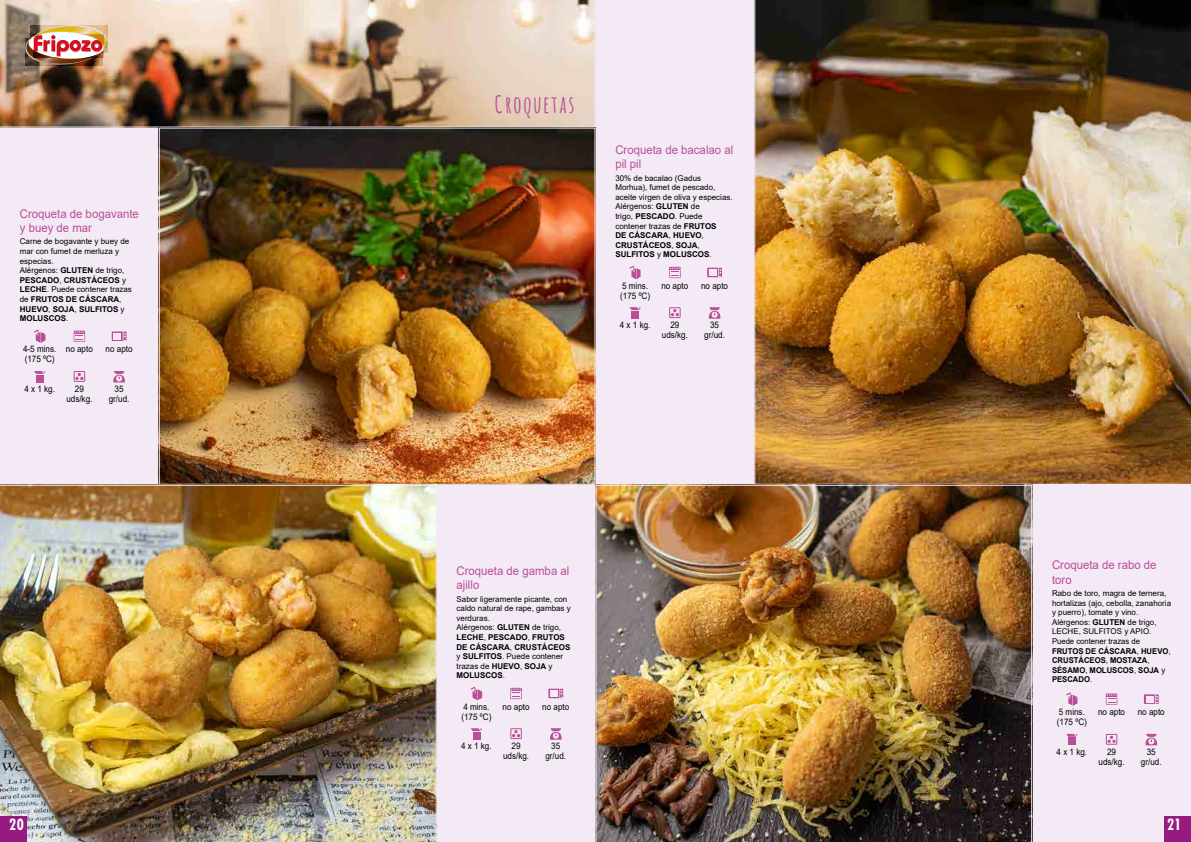
<style>
.page{position:relative;width:1191px;height:842px;background:#f3eaf5}
.page>*{position:absolute;margin:0;border:0;box-sizing:border-box;transform-origin:0 0}
.t1{font:700 23.6px "Amatica SC";color:#ba4e97}
.t2{font:700 17px "Futura PT Cond";color:#fff}
.t3{font:12px/14.4px "Arial";color:#ba4e97;scale:.95 1}
.t4{font:9px/10px "Arial";color:#000;text-align:center;scale:.9 1}
.t5{font:8px/9.6px "Arial";color:#000}
.s1{font-weight:700}
</style>
<div class="page">
<img style="left:0;top:0;width:595px;height:128px">
<img style="left:754px;top:0;width:437px;height:485px">
<img style="left:161px;top:130px;width:432px;height:353px">
<div style="left:159px;top:128px;width:436px;height:357px;border:1px solid #f3eaf5"></div>
<img style="left:595px;top:485px;width:437px;height:357px">
<img style="left:0;top:485px;width:437px;height:357px">
<svg style="left:25px;top:25px;width:82px;height:40px;background:#ad8e64"></svg>
<img style="left:34px;top:35px;width:68px;height:21px">
<svg style="left:34px;top:329px;width:12px;height:14px"></svg>
<svg style="left:74px;top:331px;width:11px;height:11px"></svg>
<svg style="left:112px;top:331px;width:14px;height:10px"></svg>
<div style="left:113px;top:333px;width:8px;height:6px;background:#f3eaf5"></div>
<div style="left:36px;top:375px;width:8px;height:7px;background:#ba4e97"></div>
<svg style="left:34px;top:371px;width:11px;height:3px"></svg>
<svg style="left:74px;top:371px;width:11px;height:11px"></svg>
<svg style="left:113px;top:371px;width:12px;height:11px"></svg>
<svg style="left:470px;top:687px;width:13px;height:13px"></svg>
<svg style="left:510px;top:688px;width:12px;height:11px"></svg>
<svg style="left:548px;top:689px;width:15px;height:9px"></svg>
<div style="left:550px;top:690px;width:8px;height:7px;background:#f3eaf5"></div>
<div style="left:473px;top:732px;width:7px;height:7px;background:#ba4e97"></div>
<svg style="left:470px;top:728px;width:12px;height:3px"></svg>
<svg style="left:510px;top:728px;width:12px;height:11px"></svg>
<svg style="left:550px;top:728px;width:11px;height:12px"></svg>
<svg style="left:629px;top:266px;width:12px;height:13px"></svg>
<svg style="left:669px;top:267px;width:11px;height:11px"></svg>
<svg style="left:707px;top:268px;width:15px;height:9px"></svg>
<div style="left:709px;top:269px;width:8px;height:7px;background:#f3eaf5"></div>
<div style="left:631px;top:311px;width:8px;height:8px;background:#ba4e97"></div>
<svg style="left:629px;top:307px;width:12px;height:3px"></svg>
<svg style="left:669px;top:307px;width:11px;height:11px"></svg>
<svg style="left:709px;top:307px;width:11px;height:12px"></svg>
<svg style="left:1066px;top:692px;width:12px;height:14px"></svg>
<svg style="left:1105px;top:693px;width:12px;height:12px"></svg>
<svg style="left:1143px;top:694px;width:15px;height:10px"></svg>
<div style="left:1145px;top:696px;width:8px;height:6px;background:#f3eaf5"></div>
<div style="left:1068px;top:738px;width:8px;height:7px;background:#ba4e97"></div>
<svg style="left:1066px;top:734px;width:11px;height:3px"></svg>
<svg style="left:1105px;top:734px;width:12px;height:11px"></svg>
<svg style="left:1145px;top:734px;width:12px;height:11px"></svg>
<div style="left:0;top:816px;width:27px;height:26px;background:#951b81"></div>
<div style="left:1164px;top:816px;width:27px;height:26px;background:#951b81"></div>
<h3 class="t3" style="left:20px;top:206px;width:127px">Croqueta de bogavante y buey de mar</h3>
<p class="t5" style="left:20px;top:237px;width:114px">Carne de bogavante y buey de mar con fumet de merluza y especias.<br>Alérgenos: <span class="s1">GLUTEN</span> de trigo,<br><span class="s1">PESCADO</span>, <span class="s1">CRUSTÁCEOS</span> y<br><span class="s1">LECHE</span>. Puede contener trazas de <span class="s1">FRUTOS DE CÁSCARA</span>,<br><span class="s1">HUEVO</span>, <span class="s1">SOJA</span>, <span class="s1">SULFITOS</span> y<br><span class="s1">MOLUSCOS</span>.</p>
<p class="t4" style="left:23px;top:344px;width:39px;text-align:left">4-5 mins. (175 ºC)</p>
<p class="t4" style="left:66px;top:344px;width:32px">no apto</p>
<p class="t4" style="left:106px;top:344px;width:32px">no apto</p>
<p class="t4" style="left:24px;top:384px;width:36px">4 x 1 kg.</p>
<p class="t4" style="left:66px;top:384px;width:31px">29 uds/kg.</p>
<p class="t4" style="left:109px;top:384px;width:25px">35 gr/ud.</p>
<h1 class="t1" style="left:494px;top:85px;width:83px">CROQUETAS</h1>
<h3 class="t3" style="left:615px;top:142px;width:126px">Croqueta de bacalao al pil pil</h3>
<p class="t5" style="left:615px;top:173px;width:119px">30% de bacalao (Gadus<br>Morhua), fumet de pescado, aceite virgen de oliva y especias.<br>Alérgenos: <span class="s1">GLUTEN</span> de<br>trigo, <span class="s1">PESCADO</span>. Puede contener trazas de <span class="s1">FRUTOS<br>DE CÁSCARA</span>, <span class="s1">HUEVO</span>,<br><span class="s1">CRUSTÁCEOS</span>, <span class="s1">SOJA</span>,<br><span class="s1">SULFITOS</span> y <span class="s1">MOLUSCOS</span>.</p>
<p class="t4" style="left:620px;top:280px;width:35px;text-align:left">5 mins. (175 ºC)</p>
<p class="t4" style="left:661px;top:280px;width:32px">no apto</p>
<p class="t4" style="left:701px;top:280px;width:32px">no apto</p>
<p class="t4" style="left:620px;top:320px;width:36px">4 x 1 kg.</p>
<p class="t4" style="left:662px;top:320px;width:31px">29 uds/kg.</p>
<p class="t4" style="left:704px;top:320px;width:25px">35 gr/ud.</p>
<h3 class="t3" style="left:456px;top:563px;width:120px">Croqueta de gamba al ajillo</h3>
<p class="t5" style="left:456px;top:594px;width:116px">Sabor ligeramente picante, con caldo natural de rape, gambas y verduras.<br>Alérgenos: <span class="s1">GLUTEN</span> de trigo,<br><span class="s1">LECHE</span>, <span class="s1">PESCADO</span>, <span class="s1">FRUTOS<br>DE CÁSCARA</span>, <span class="s1">CRUSTÁCEOS </span>y <span class="s1">SULFITOS</span>. Puede contener trazas de <span class="s1">HUEVO</span>, <span class="s1">SOJA</span> y<br><span class="s1">MOLUSCOS</span>.</p>
<p class="t4" style="left:461px;top:701px;width:35px;text-align:left">4 mins. (175 ºC)</p>
<p class="t4" style="left:502px;top:701px;width:32px">no apto</p>
<p class="t4" style="left:542px;top:701px;width:32px">no apto</p>
<p class="t4" style="left:461px;top:741px;width:36px">4 x 1 kg.</p>
<p class="t4" style="left:503px;top:741px;width:31px">29 uds/kg.</p>
<p class="t4" style="left:545px;top:741px;width:25px">35 gr/ud.</p>
<h3 class="t3" style="left:1052px;top:558px;width:112px">Croqueta de rabo de toro</h3>
<p class="t5" style="left:1052px;top:588px;width:121px">Rabo de toro, magra de ternera, hortalizas (ajo, cebolla, zanahoria y puerro), tomate y vino.<br>Alérgenos: <span class="s1">GLUTEN</span> de trigo,<br>LECHE, SULFITOS y APIO.<br>Puede contener trazas de<br><span class="s1">FRUTOS DE CÁSCARA</span>, <span class="s1">HUEVO</span>,<br><span class="s1">CRUSTÁCEOS</span>, <span class="s1">MOSTAZA</span>,<br><span class="s1">SÉSAMO</span>, <span class="s1">MOLUSCOS</span>, <span class="s1">SOJA</span> y<br><span class="s1">PESCADO</span>.</p>
<p class="t4" style="left:1057px;top:707px;width:35px;text-align:left">5 mins. (175 ºC)</p>
<p class="t4" style="left:1098px;top:707px;width:32px">no apto</p>
<p class="t4" style="left:1137px;top:707px;width:32px">no apto</p>
<p class="t4" style="left:1056px;top:746px;width:36px">4 x 1 kg.</p>
<p class="t4" style="left:1098px;top:746px;width:31px">29 uds/kg.</p>
<p class="t4" style="left:1141px;top:746px;width:25px">35 gr/ud.</p>
<h2 class="t2" style="left:9px;top:815px;width:16px">20</h2>
<h2 class="t2" style="left:1167px;top:815px;width:15px">21</h2>
</div>
